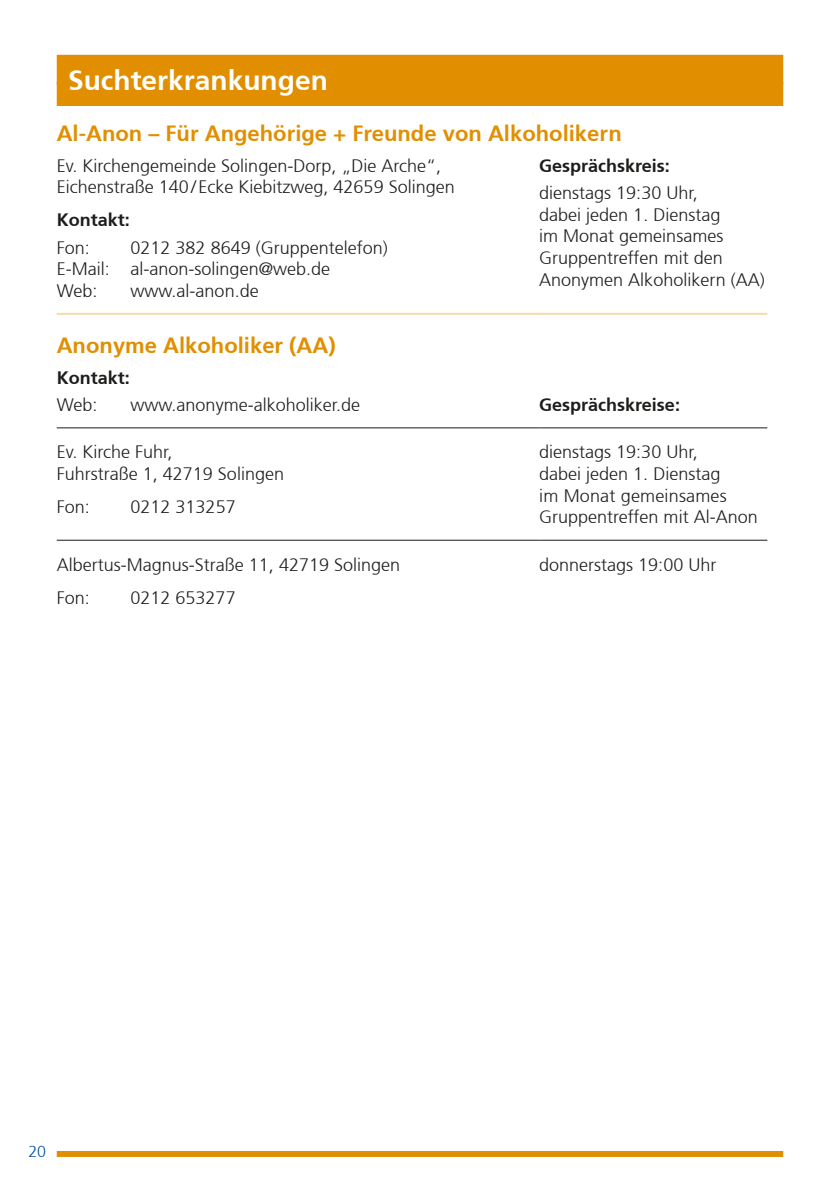
<style>
.page{position:relative;width:840px;height:1191px;background:#fff}
.page>*{position:absolute;margin:0;border:0;box-sizing:border-box;transform-origin:0 0}
.t1{font:700 28px "Frutiger";color:#fff}
.t2{font:700 22px "Frutiger";color:#e18f00}
.t3{font:300 18px/21.6px "Frutiger";color:#1d1d1b}
.t4{font:700 18px "Frutiger";color:#1d1d1b}
.t5{font:300 16px "Frutiger";color:#004f9f}
</style>
<div class="page">
<div style="left:57px;top:55px;width:725px;height:30px;background:#e18f00"></div>
<div style="left:57px;top:82px;width:725px;height:24px;background:#e18f00"></div>
<hr style="left:57px;top:427px;width:482px;height:1px;background:#1d1d1b">
<hr style="left:539px;top:427px;width:227px;height:1px;background:#1d1d1b">
<hr style="left:57px;top:313px;width:482px;height:2px;background:#f7d9b0">
<hr style="left:539px;top:313px;width:227px;height:2px;background:#f7d9b0">
<hr style="left:57px;top:540px;width:482px;height:1px;background:#1d1d1b">
<hr style="left:539px;top:540px;width:227px;height:1px;background:#1d1d1b">
<div style="left:57px;top:1151px;width:725px;height:6px;background:#e18f00"></div>
<h1 class="t1" style="left:68px;top:64px;width:261px">Suchterkrankungen</h1>
<p class="t2" style="left:57px;top:121px;width:566px">Al-Anon – Für Angehörige + Freunde von Alkoholikern</p>
<p class="t3" style="left:57px;top:155px;width:399px">Ev. Kirchengemeinde Solingen-Dorp, „Die Arche“,<br>Eichenstraße 140/Ecke Kiebitzweg, 42659 Solingen</p>
<p class="t4" style="left:57px;top:209px;width:75px">Kontakt:</p>
<p class="t3" style="left:57px;top:237px;width:35px">Fon:</p>
<p class="t4" style="left:539px;top:155px;width:132px">Gesprächskreis:</p>
<p class="t3" style="left:539px;top:182px;width:227px">dienstags 19:30 Uhr,<br>dabei jeden 1. Dienstag<br>im Monat gemeinsames<br>Gruppentreffen mit den<br>Anonymen Alkoholikern (AA)</p>
<p class="t3" style="left:57px;top:237px;width:332px;text-indent:74px">0212 382 8649 (Gruppentelefon)<br>E-Mail: al-anon-solingen@web.de<br>Web:</p>
<p class="t3" style="left:130px;top:280px;width:130px">www.al-anon.de</p>
<p class="t2" style="left:57px;top:332px;width:280px">Anonyme Alkoholiker (AA)</p>
<p class="t4" style="left:57px;top:367px;width:75px">Kontakt:</p>
<p class="t3" style="left:57px;top:394px;width:42px">Web:</p>
<p class="t3" style="left:130px;top:394px;width:231px">www.anonyme-alkoholiker.de</p>
<p class="t4" style="left:539px;top:394px;width:142px">Gesprächskreise:</p>
<p class="t3" style="left:57px;top:441px;width:229px">Ev. Kirche Fuhr,<br>Fuhrstraße 1, 42719 Solingen</p>
<p class="t3" style="left:57px;top:496px;width:35px">Fon:</p>
<p class="t3" style="left:130px;top:496px;width:107px">0212 313257</p>
<p class="t3" style="left:539px;top:441px;width:220px">dienstags 19:30 Uhr,<br>dabei jeden 1. Dienstag<br>im Monat gemeinsames<br>Gruppentreffen mit Al-Anon</p>
<p class="t3" style="left:57px;top:548px;width:345px;line-height:33px">Albertus-Magnus-Straße 11, 42719 Solingen<br>Fon:</p>
<p class="t3" style="left:130px;top:587px;width:107px">0212 653277</p>
<p class="t3" style="left:539px;top:554px;width:179px">donnerstags 19:00 Uhr</p>
<p class="t5" style="left:28px;top:1142px;width:19px">20</p>
</div>
